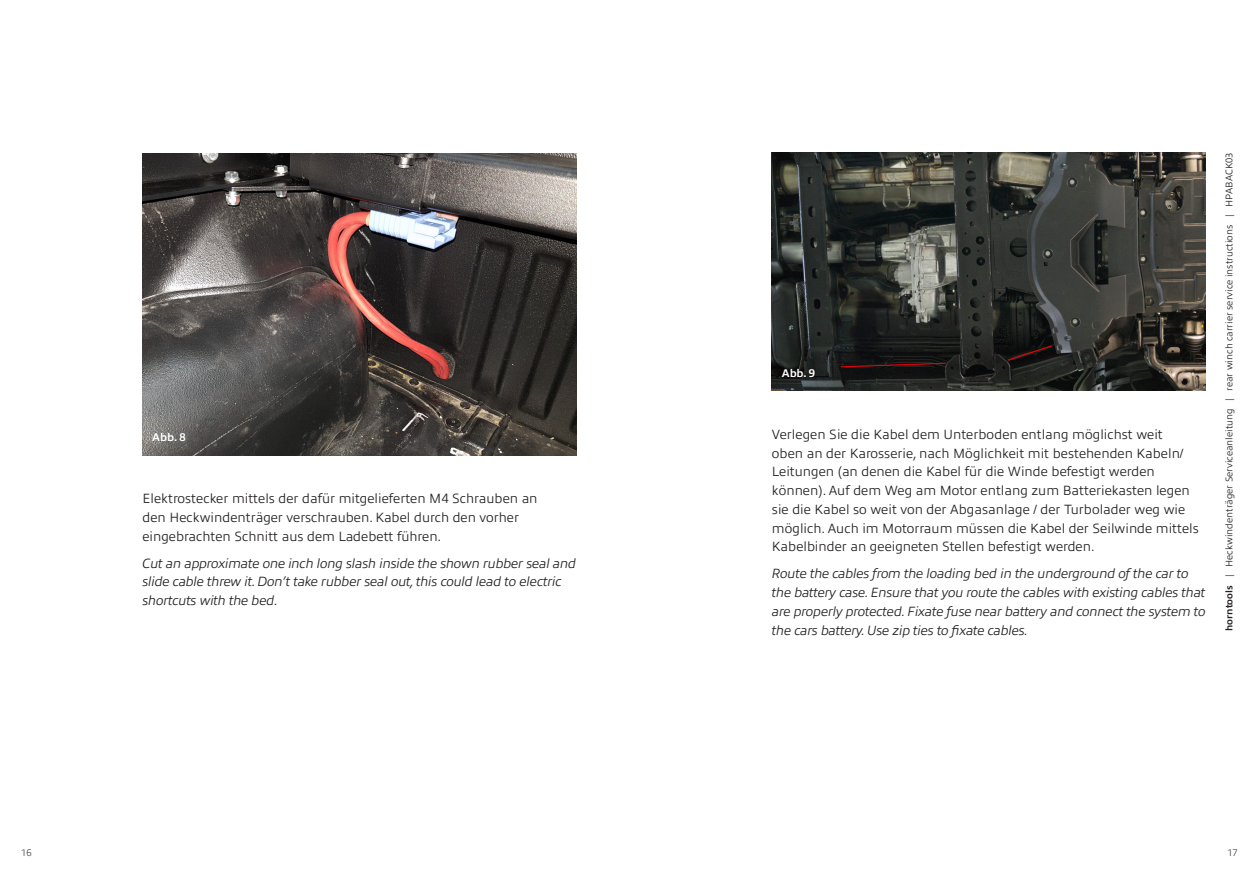
<style>
.page{position:relative;width:1259px;height:893px;background:#fff}
.page>*{position:absolute;margin:0;border:0;box-sizing:border-box;transform-origin:0 0}
.Text_DE{font:300 13.5px/18.8px "Allumi Std";color:#231f20}
.Text_EN{font:italic 300 13.5px/18.8px "Allumi Std";letter-spacing:-.02em;color:#231f20}
.Abb__NR{font:700 11.25px "Allumi Std";color:#fff}
.t1{font:300 9.75px "Allumi Std";color:#231f20}
.t2{font:300 9.75px "Allumi Std";color:#47474c}
.s1{font-weight:700}
</style>
<div class="page">
<img style="left:142px;top:153px;width:434px;height:302px">
<img style="left:772px;top:153px;width:433px;height:238px">
<p class="Abb__NR" style="left:152px;top:431px;width:35px">Abb. 8</p>
<p class="Text_DE" style="left:142px;top:489px;width:396px">Elektrostecker mittels der dafür mitgelieferten M4 Schrauben an den Heckwindenträger verschrauben. Kabel durch den vorher eingebrachten Schnitt aus dem Ladebett führen.</p>
<p class="Text_EN" style="left:142px;top:554px;width:435px">Cut an approximate one inch long slash inside the shown rubber seal and slide cable threw it. Don’t take rubber seal out, this could lead to electric shortcuts with the bed.</p>
<p class="Abb__NR" style="left:782px;top:367px;width:35px">Abb. 9</p>
<p class="Text_DE" style="left:772px;top:425px;width:428px">Verlegen Sie die Kabel dem Unterboden entlang möglichst weit<br>oben an der Karosserie, nach Möglichkeit mit bestehenden Kabeln/ Leitungen (an denen die Kabel für die Winde befestigt werden können). Auf dem Weg am Motor entlang zum Batteriekasten legen sie die Kabel so weit von der Abgasanlage / der Turbolader weg wie möglich. Auch im Motorraum müssen die Kabel der Seilwinde mittels Kabelbinder an geeigneten Stellen befestigt werden.</p>
<p class="Text_EN" style="left:772px;top:564px;width:435px">Route the cables from the loading bed in the underground of the car to the battery case. Ensure that you route the cables with existing cables that are properly protected. Fixate fuse near battery and connect the system to the cars battery. Use zip ties to fixate cables.</p>
<p class="t1" style="left:1224px;top:631px;width:480px;rotate:-90deg"><span class="s1">horntools</span> | Heckwindenträger Serviceanleitung | rear winch carrier service instructions | HPABACK03</p>
<p class="t2" style="left:21px;top:847px;width:12px">16</p>
<p class="t2" style="left:1227px;top:847px;width:12px">17</p>
</div>
